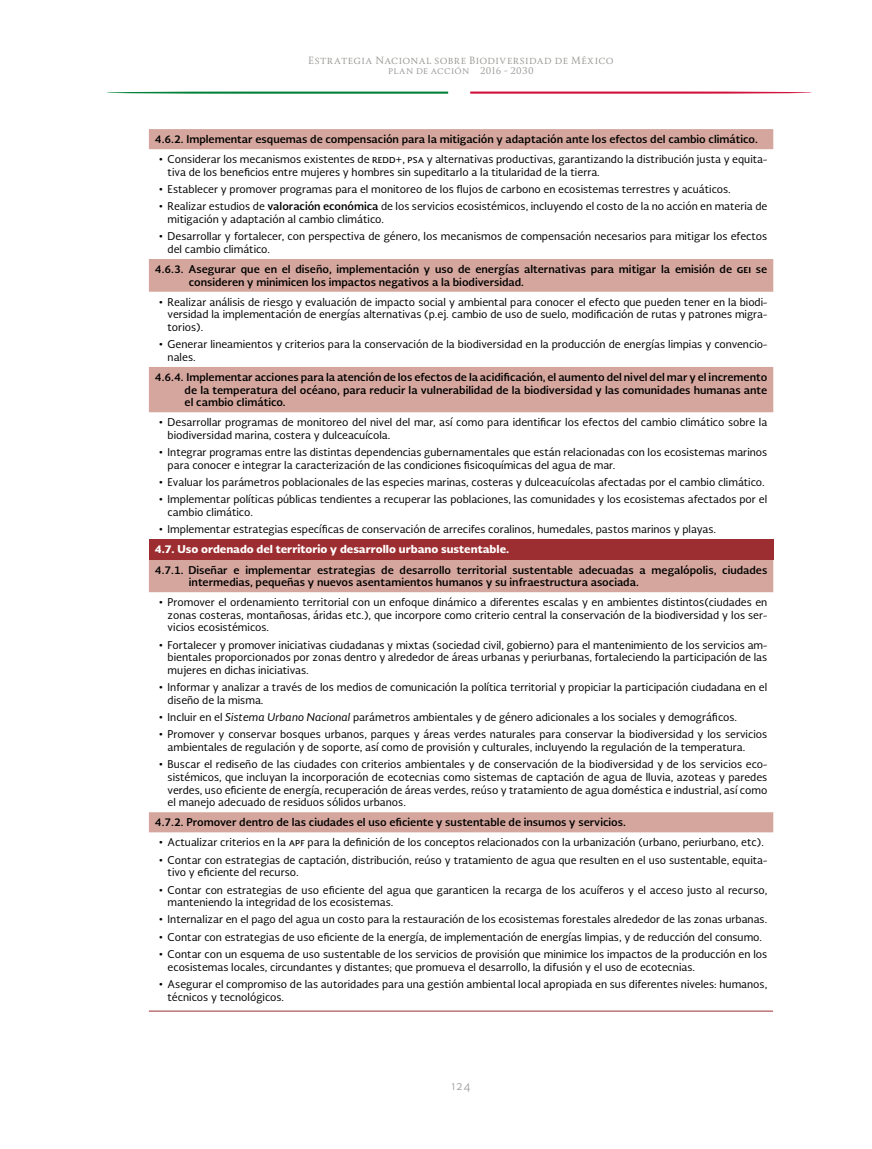
<style>
.page{position:relative;width:872px;height:1149px;background:#fff}
.page>*{position:absolute;margin:0;border:0;box-sizing:border-box;transform-origin:0 0}
.t1{font:300 12px "Soberana Sans";color:#969692}
.t2{font:10.5px/12.6px "Soberana Sans";color:#000}
.t3{font:700 10.5px/12.6px "Soberana Sans";color:#000}
.t4{font:9.75px "Soberana Titular";letter-spacing:.04em;color:#969692}
.t5{font:9px "Soberana Titular";letter-spacing:.035em;color:#969692}
.s1{font-family:"Arial"}
.s2{font-weight:700}
.s3{font-weight:900;color:#fff}
.s4{font-style:italic}
</style>
<div class="page">
<svg style="left:106px;top:92px;width:342px;height:2px"></svg>
<svg style="left:470px;top:91px;width:342px;height:3px"></svg>
<svg style="left:149px;top:129px;width:624px;height:703px"></svg>
<div style="left:149px;top:539px;width:624px;height:20px;background:#9c2d30"></div>
<hr style="left:149px;top:1010px;width:624px;height:1px;background:#9c2d30">
<p class="t4" style="left:308px;top:54px;width:307px">Estrategia Nacional sobre Biodiversidad de México</p>
<p class="t5" style="left:388px;top:65px;width:147px">plan de acción 2016 - 2030</p>
<p class="t3" style="left:155px;top:132px;width:604px">4.6.2. Implementar esquemas de compensación para la mitigación y adaptación ante los efectos del cambio climático.</p>
<p class="t2" style="left:168px;top:153px;width:601px;text-indent:-9px"><span class="s1">•</span> Considerar los mecanismos existentes de redd+, psa y alternativas productivas, garantizando la distribución justa y equita&shy;tiva de los beneficios entre mujeres y hombres sin supeditarlo a la titularidad de la tierra.</p>
<p class="t2" style="left:159px;top:183px;width:573px"><span class="s1">•</span> Establecer y promover programas para el monitoreo de los flujos de carbono en ecosistemas terrestres y acuáticos.</p>
<p class="t2" style="left:168px;top:200px;width:601px;text-indent:-9px"><span class="s1">•</span> Realizar estudios de <span class="s2">valoración económica</span> de los servicios ecosistémicos, incluyendo el costo de la no acción en materia de mitigación y adaptación al cambio climático.</p>
<p class="t2" style="left:168px;top:230px;width:601px;text-indent:-9px"><span class="s1">•</span> Desarrollar y fortalecer, con perspectiva de género, los mecanismos de compensación necesarios para mitigar los efectos del cambio climático.</p>
<p class="t3" style="left:189px;top:262px;width:580px;text-indent:-34px">4.6.3. Asegurar que en el diseño, implementación y uso de energías alternativas para mitigar la emisión de gei se consideren y minimicen los impactos negativos a la biodiversidad.</p>
<p class="t2" style="left:168px;top:295px;width:601px;text-align:justify;text-indent:-9px"><span class="s1">•</span> Realizar análisis de riesgo y evaluación de impacto social y ambiental para conocer el efecto que pueden tener en la biodi&shy;versidad la implementación de energías alternativas (p.ej. cambio de uso de suelo, modificación de rutas y patrones migra&shy;torios).</p>
<p class="t2" style="left:168px;top:338px;width:601px;text-indent:-9px"><span class="s1">•</span> Generar lineamientos y criterios para la conservación de la biodiversidad en la producción de energías limpias y convencio&shy;nales.</p>
<p class="t3" style="left:185px;top:370px;width:584px;text-align:justify;text-indent:-30px">4.6.4. Implementar acciones para la atención de los efectos de la acidificación, el aumento del nivel del mar y el incremento de la temperatura del océano, para reducir la vulnerabilidad de la biodiversidad y las comunidades humanas ante el cambio climático.</p>
<p class="t2" style="left:168px;top:415px;width:601px;text-indent:-9px"><span class="s1">•</span> Desarrollar programas de monitoreo del nivel del mar, así como para identificar los efectos del cambio climático sobre la biodiversidad marina, costera y dulceacuícola.</p>
<p class="t2" style="left:168px;top:445px;width:601px;text-indent:-9px"><span class="s1">•</span> Integrar programas entre las distintas dependencias gubernamentales que están relacionadas con los ecosistemas marinos para conocer e integrar la caracterización de las condiciones fisicoquímicas del agua de mar.</p>
<p class="t2" style="left:159px;top:475px;width:607px"><span class="s1">•</span> Evaluar los parámetros poblacionales de las especies marinas, costeras y dulceacuícolas afectadas por el cambio climático.</p>
<p class="t2" style="left:168px;top:493px;width:601px;text-indent:-9px"><span class="s1">•</span> Implementar políticas públicas tendientes a recuperar las poblaciones, las comunidades y los ecosistemas afectados por el cambio climático.</p>
<p class="t2" style="left:155px;top:519px;width:563px;line-height:20.1px;text-indent:4px"><span class="s1">•</span> Implementar estrategias específicas de conservación de arrecifes coralinos, humedales, pastos marinos y playas.<br><span class="s3">4.7. Uso ordenado del territorio y desarrollo urbano sustentable.</span></p>
<p class="t3" style="left:189px;top:562px;width:580px;text-indent:-34px">4.7.1. Diseñar e implementar estrategias de desarrollo territorial sustentable adecuadas a megalópolis, ciudades intermedias, pequeñas y nuevos asentamientos humanos y su infraestructura asociada.</p>
<p class="t2" style="left:168px;top:595px;width:601px;text-align:justify;text-indent:-9px"><span class="s1">•</span> Promover el ordenamiento territorial con un enfoque dinámico a diferentes escalas y en ambientes distintos(ciudades en zonas costeras, montañosas, áridas etc.), que incorpore como criterio central la conservación de la biodiversidad y los ser&shy;vicios ecosistémicos.</p>
<p class="t2" style="left:168px;top:638px;width:601px;text-align:justify;text-indent:-9px"><span class="s1">•</span> Fortalecer y promover iniciativas ciudadanas y mixtas (sociedad civil, gobierno) para el mantenimiento de los servicios am&shy;bientales proporcionados por zonas dentro y alrededor de áreas urbanas y periurbanas, fortaleciendo la participación de las mujeres en dichas iniciativas.</p>
<p class="t2" style="left:168px;top:680px;width:601px;text-indent:-9px"><span class="s1">•</span> Informar y analizar a través de los medios de comunicación la política territorial y propiciar la participación ciudadana en el diseño de la misma.</p>
<p class="t2" style="left:159px;top:710px;width:579px"><span class="s1">•</span> Incluir en el <span class="s4">Sistema Urbano Nacional</span> parámetros ambientales y de género adicionales a los sociales y demográficos.</p>
<p class="t2" style="left:168px;top:727px;width:601px;text-indent:-9px"><span class="s1">•</span> Promover y conservar bosques urbanos, parques y áreas verdes naturales para conservar la biodiversidad y los servicios ambientales de regulación y de soporte, así como de provisión y culturales, incluyendo la regulación de la temperatura.</p>
<p class="t2" style="left:168px;top:757px;width:601px;text-align:justify;text-indent:-9px"><span class="s1">•</span> Buscar el rediseño de las ciudades con criterios ambientales y de conservación de la biodiversidad y de los servicios eco&shy;sistémicos, que incluyan la incorporación de ecotecnias como sistemas de captación de agua de lluvia, azoteas y paredes verdes, uso eficiente de energía, recuperación de áreas verdes, reúso y tratamiento de agua doméstica e industrial, así como el manejo adecuado de residuos sólidos urbanos.</p>
<p class="t3" style="left:155px;top:815px;width:472px">4.7.2. Promover dentro de las ciudades el uso eficiente y sustentable de insumos y servicios.</p>
<p class="t2" style="left:159px;top:835px;width:606px"><span class="s1">•</span> Actualizar criterios en la apf para la definición de los conceptos relacionados con la urbanización (urbano, periurbano, etc).</p>
<p class="t2" style="left:168px;top:852px;width:601px;text-indent:-9px"><span class="s1">•</span> Contar con estrategias de captación, distribución, reúso y tratamiento de agua que resulten en el uso sustentable, equita&shy;tivo y eficiente del recurso.</p>
<p class="t2" style="left:168px;top:882px;width:601px;text-indent:-9px"><span class="s1">•</span> Contar con estrategias de uso eficiente del agua que garanticen la recarga de los acuíferos y el acceso justo al recurso, manteniendo la integridad de los ecosistemas.</p>
<p class="t2" style="left:159px;top:912px;width:609px"><span class="s1">•</span> Internalizar en el pago del agua un costo para la restauración de los ecosistemas forestales alrededor de las zonas urbanas.</p>
<p class="t2" style="left:159px;top:929px;width:604px"><span class="s1">•</span> Contar con estrategias de uso eficiente de la energía, de implementación de energías limpias, y de reducción del consumo.</p>
<p class="t2" style="left:168px;top:947px;width:601px;text-indent:-9px"><span class="s1">•</span> Contar con un esquema de uso sustentable de los servicios de provisión que minimice los impactos de la producción en los ecosistemas locales, circundantes y distantes; que promueva el desarrollo, la difusión y el uso de ecotecnias.</p>
<p class="t2" style="left:168px;top:977px;width:601px;text-indent:-9px"><span class="s1">•</span> Asegurar el compromiso de las autoridades para una gestión ambiental local apropiada en sus diferentes niveles: humanos, técnicos y tecnológicos.</p>
<p class="t1" style="left:451px;top:1077px;width:22px">124</p>
</div>
